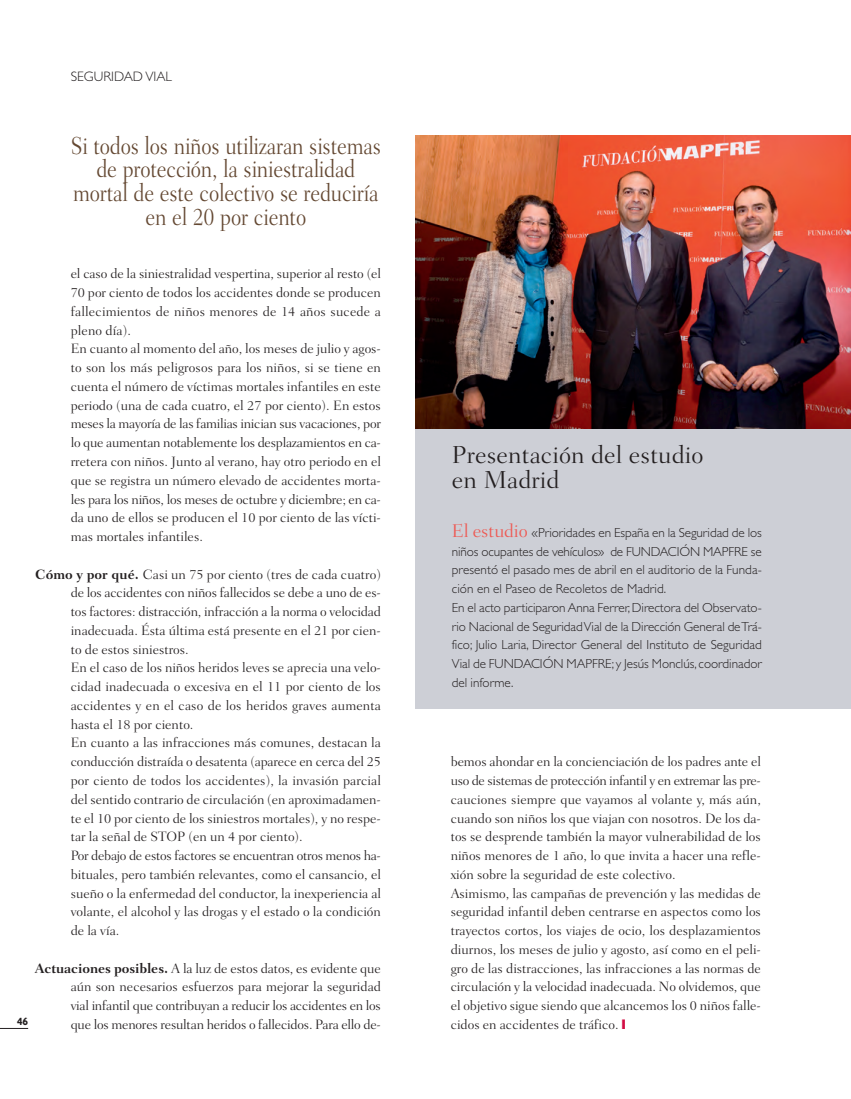
<style>
.page{position:relative;width:851px;height:1099px;background:#fff}
.page>*{position:absolute;margin:0;border:0;box-sizing:border-box;transform-origin:0 0}
.t1{font:300 25px/23.8px "Fairfield LH";letter-spacing:-.01em;color:#644832;text-align:center;scale:.85 1}
.t2{font:300 25px/25px "Fairfield LH";color:#231f20}
.t3{font:300 13.75px/18.8px "Fairfield LH";color:#231f20}
.t4{font:300 13.75px "Gill Sans";color:#231f20}
.t5{font:300 13.12px/18.8px "Gill Sans";color:#231f20}
.t6{font:700 11.25px "Agenda";color:#231f20;scale:.95 1}
.s1{font-weight:700}
.s2{font-family:"Fairfield LH";font-size:18.75px;color:#ee5953}
.s3{color:#d20d44}
</style>
<div class="page">
<div style="left:415px;top:135px;width:435px;height:573px;background:#cdcfd6"></div>
<svg style="left:0;top:1028px;width:28px;height:1px"></svg>
<img style="left:415px;top:135px;width:435px;height:294px">
<p class="t4" style="left:71px;top:71px;width:103px">SEGURIDAD VIAL</p>
<h1 class="t1" style="left:71px;top:135px;width:366px">Si todos los niños utilizaran sistemas de protección, la siniestralidad mortal de este colectivo se reduciría en el 20 por ciento</h1>
<p class="t3" style="left:71px;top:265px;width:312px">el caso de la siniestralidad vespertina, superior al resto (el 70 por ciento de todos los accidentes donde se producen fallecimientos de niños menores de 14 años sucede a pleno día).<br>En cuanto al momento del año, los meses de julio y agos&shy;to son los más peligrosos para los niños, si se tiene en cuenta el número de víctimas mortales infantiles en este periodo (una de cada cuatro, el 27 por ciento). En estos meses la mayoría de las familias inician sus vacaciones, por lo que aumentan notablemente los desplazamientos en ca&shy;rretera con niños. Junto al verano, hay otro periodo en el que se registra un número elevado de accidentes morta&shy;les para los niños, los meses de octubre y diciembre; en ca&shy;da uno de ellos se producen el 10 por ciento de las vícti&shy;mas mortales infantiles.</p>
<p class="t3" style="left:71px;top:565px;width:312px;text-indent:-35px"><span class="s1">Cómo y por qué.</span> Casi un 75 por ciento (tres de cada cuatro) de los accidentes con niños fallecidos se debe a uno de es&shy;tos factores: distracción, infracción a la norma o velocidad inadecuada. Ésta última está presente en el 21 por cien&shy;to de estos siniestros.<br>En el caso de los niños heridos leves se aprecia una velo&shy;cidad inadecuada o excesiva en el 11 por ciento de los accidentes y en el caso de los heridos graves aumenta hasta el 18 por ciento.<br>En cuanto a las infracciones más comunes, destacan la conducción distraída o desatenta (aparece en cerca del 25 por ciento de todos los accidentes), la invasión parcial del sentido contrario de circulación (en aproximadamen&shy;te el 10 por ciento de los siniestros mortales), y no respe&shy;tar la señal de STOP (en un 4 por ciento).<br>Por debajo de estos factores se encuentran otros menos ha&shy;bituales, pero también relevantes, como el cansancio, el sueño o la enfermedad del conductor, la inexperiencia al volante, el alcohol y las drogas y el estado o la condición de la vía.</p>
<p class="t3" style="left:71px;top:959px;width:312px;text-align:justify;text-indent:-35px"><span class="s1">Actuaciones posibles.</span> A la luz de estos datos, es evidente que aún son necesarios esfuerzos para mejorar la seguridad vial infantil que contribuyan a reducir los accidentes en los que los menores resultan heridos o fallecidos. Para ello de-</p>
<p class="t6" style="left:17px;top:1016px;width:13px">46</p>
<h1 class="t2" style="left:452px;top:444px;width:253px">Presentación del estudio en Madrid</h1>
<p class="t5" style="left:452px;top:524px;width:311px"><span class="s2">El estudio</span> «Prioridades en España en la Seguridad de los niños ocupantes de vehículos» de FUNDACIÓN MAPFRE se presentó el pasado mes de abril en el auditorio de la Funda&shy;ción en el Paseo de Recoletos de Madrid.<br>En el acto participaron Anna Ferrer,Directora del Observato&shy;rio Nacional de Seguridad Vial de la Dirección General de Trá&shy;fico; Julio Laria, Director General del Instituto de Seguridad Vial de FUNDACIÓN MAPFRE; y Jesús Monclús, coordinador del informe.</p>
<p class="t3" style="left:450px;top:753px;width:312px">bemos ahondar en la concienciación de los padres ante el uso de sistemas de protección infantil y en extremar las pre&shy;cauciones siempre que vayamos al volante y, más aún, cuando son niños los que viajan con nosotros. De los da&shy;tos se desprende también la mayor vulnerabilidad de los niños menores de 1 año, lo que invita a hacer una refle&shy;xión sobre la seguridad de este colectivo.<br>Asimismo, las campañas de prevención y las medidas de seguridad infantil deben centrarse en aspectos como los trayectos cortos, los viajes de ocio, los desplazamientos diurnos, los meses de julio y agosto, así como en el peli&shy;gro de las distracciones, las infracciones a las normas de circulación y la velocidad inadecuada. No olvidemos, que el objetivo sigue siendo que alcancemos los 0 niños falle&shy;cidos en accidentes de tráfico. <span class="s3">❙</span></p>
</div>
